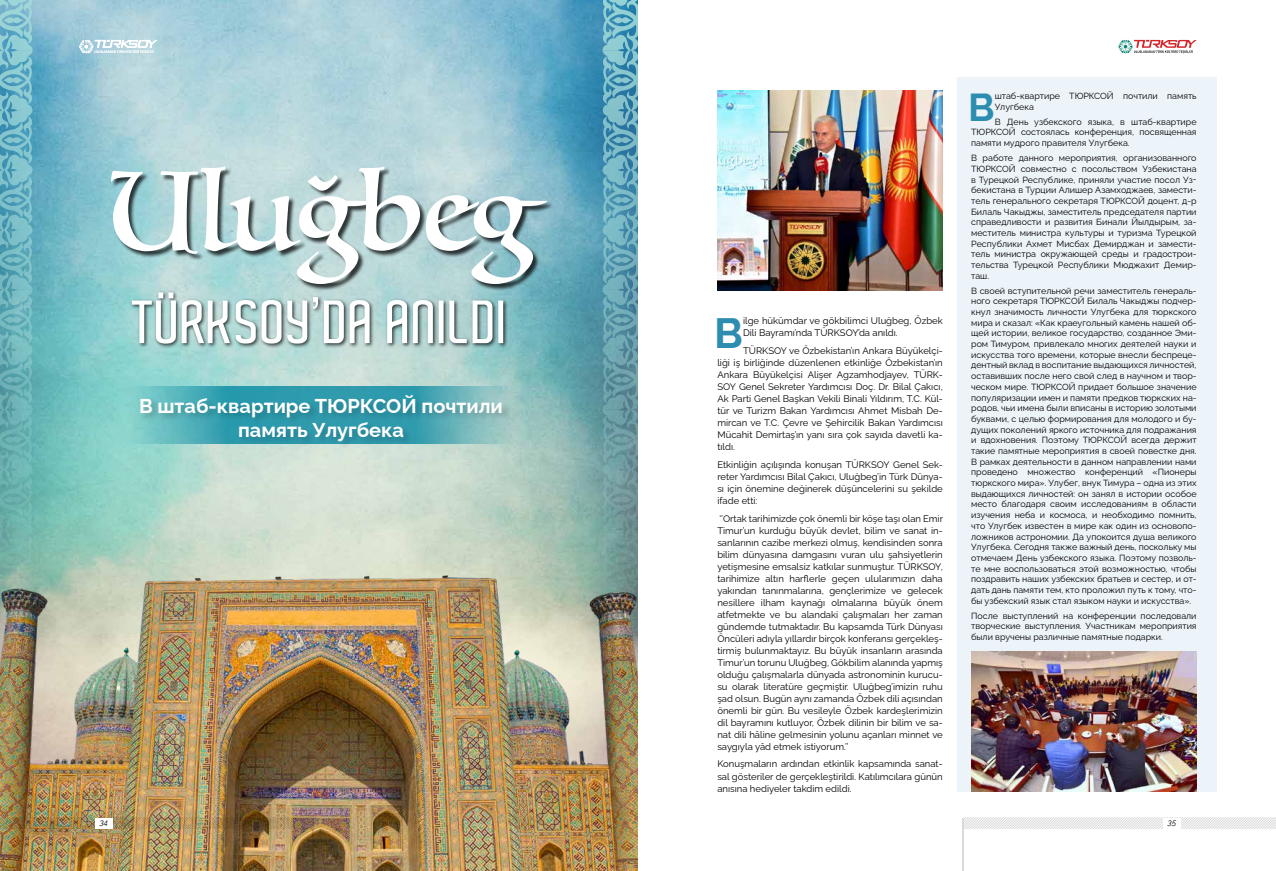
<style>
.page{position:relative;width:1276px;height:871px;background:#fff}
.page>*{position:absolute;margin:0;border:0;box-sizing:border-box;transform-origin:0 0}
.t1{font:109.3px "Luminari";color:#fff}
.t2{font:600 58.8px "Aldo";color:#fff}
.t3{font:700 42.4px "Raleway";color:#2c8db0}
.t4{font:700 39px "Raleway";color:#2c8db0}
.t5{font:700 20px/24px "Raleway";color:#fff;text-align:center}
.t6{font:9.5px/12px "Raleway";color:#000;text-align:justify}
.t7{font:8.9px/10.7px "Raleway";color:#000;text-align:justify}
.t8{font:italic 8px "Raleway";color:#000}
</style>
<div class="page">
<img style="left:33px;top:0;width:569px;height:450px">
<svg style="left:0;top:0;width:33px;height:450px;background:#70b5c0"></svg>
<svg style="left:602px;top:0;width:36px;height:450px;background:#62a1b3"></svg>
<img style="left:0;top:450px;width:638px;height:420px">
<div style="left:957px;top:77px;width:259px;height:714px;background:#ecf3f9"></div>
<svg style="left:321px;top:386px;width:201px;height:58px;background:#69b2b9"></svg>
<svg style="left:120px;top:386px;width:201px;height:58px;background:#60bbbf"></svg>
<div style="left:139px;top:393px;width:372px;height:57px;background:#000;opacity:.2"></div>
<div style="left:111px;top:167px;width:443px;height:124px;background:#000;opacity:.75"></div>
<div style="left:129px;top:290px;width:379px;height:58px;background:#000;opacity:.75"></div>
<img style="left:717px;top:91px;width:226px;height:199px">
<img style="left:971px;top:651px;width:225px;height:140px">
<hr style="left:963px;top:817px;width:1px;height:53px;background:#000">
<svg style="left:964px;top:817px;width:312px;height:11px"></svg>
<div style="left:1163px;top:817px;width:17px;height:11px;background:#fff"></div>
<svg style="left:1118px;top:40px;width:78px;height:13px"></svg>
<hr style="left:312px;top:817px;width:1px;height:53px;background:#000">
<img style="left:0;top:817px;width:312px;height:11px">
<div style="left:95px;top:817px;width:18px;height:11px;background:#fff"></div>
<svg style="left:79px;top:40px;width:78px;height:13px"></svg>
<h1 class="t1" style="left:110px;top:119px;width:424px">Uluğbeg</h1>
<h2 class="t2" style="left:133px;top:289px;width:377px">TÜRKSOY’DA ANILDI</h2>
<h3 class="t5" style="left:139px;top:391px;width:365px">В штаб-квартире ТЮРКСОЙ почтили память Улугбека</h3>
<h3 class="t3" style="left:714px;top:299px;width:30px">B</h3>
<p class="t6" style="left:743px;top:314px;width:201px">ilge hükümdar ve gökbilimci Uluğbeg, Özbek<br>Dili Bayramı’nda TÜRKSOY’da anıldı.</p>
<p class="t6" style="left:717px;top:343px;width:227px;text-indent:26px">TÜRKSOY ve Özbekistan’ın Ankara Büyükelçi&shy;liği iş birliğinde düzenlenen etkinliğe Özbekistan’ın Ankara Büyükelçisi Alişer Agzamhodjayev, TÜRK-SOY Genel Sekreter Yardımcısı Doç. Dr. Bilal Çakıcı, Ak Parti Genel Başkan Vekili Binali Yıldırım, T.C. Kül&shy;tür ve Turizm Bakan Yardımcısı Ahmet Misbah De&shy;mircan ve T.C. Çevre ve Şehircilik Bakan Yardımcısı Mücahit Demirtaş’ın yanı sıra çok sayıda davetli ka&shy;tıldı.</p>
<p class="t6" style="left:717px;top:457px;width:227px">Etkinliğin açılışında konuşan TÜRKSOY Genel Sek&shy;reter Yardımcısı Bilal Çakıcı, Uluğbeg’in Türk Dünya&shy;sı için önemine değinerek düşüncelerini su şekilde ifade etti:</p>
<p class="t6" style="left:717px;top:511px;width:227px">‘’Ortak tarihimizde çok önemli bir köşe taşı olan Emir Timur’un kurduğu büyük devlet, bilim ve sanat in&shy;sanlarının cazibe merkezi olmuş, kendisinden sonra bilim dünyasına damgasını vuran ulu şahsiyetlerin yetişmesine emsalsiz katkılar sunmuştur. TÜRKSOY, tarihimize altın harflerle geçen ulularımızın daha yakından tanınmalarına, gençlerimize ve gelecek nesillere ilham kaynağı olmalarına büyük önem atfetmekte ve bu alandaki çalışmaları her zaman gündemde tutmaktadır. Bu kapsamda Türk Dünyası Öncüleri adıyla yıllardır birçok konferansı gerçekleş&shy;tirmiş bulunmaktayız. Bu büyük insanların arasında Timur’un torunu Uluğbeg, Gökbilim alanında yapmış olduğu çalışmalarla dünyada astronominin kurucu&shy;su olarak literatüre geçmiştir. Uluğbeg’imizin ruhu şad olsun. Bugün aynı zamanda Özbek dili açısından önemli bir gün. Bu vesileyle Özbek kardeşlerimizin dil bayramını kutluyor, Özbek dilinin bir bilim ve sa&shy;nat dili hâline gelmesinin yolunu açanları minnet ve saygıyla yâd etmek istiyorum.’’</p>
<p class="t6" style="left:717px;top:756px;width:227px">Konuşmaların ardından etkinlik kapsamında sanat&shy;sal gösteriler de gerçekleştirildi. Katılımcılara günün anısına hediyeler takdim edildi.</p>
<h3 class="t4" style="left:968px;top:76px;width:28px">В</h3>
<p class="t7" style="left:994px;top:90px;width:203px">штаб-квартире ТЮРКСОЙ почтили память<br>Улугбека</p>
<p class="t7" style="left:971px;top:115px;width:227px;text-indent:24px">В День узбекского языка, в штаб-квартире ТЮРКСОЙ состоялась конференция, посвященная памяти мудрого правителя Улугбека.</p>
<p class="t7" style="left:971px;top:152px;width:227px">В работе данного мероприятия, организованного ТЮРКСОЙ совместно с посольством Узбекистана в Турецкой Республике, приняли участие посол Уз&shy;бекистана в Турции Алишер Азамходжаев, замести&shy;тель генерального секретаря ТЮРКСОЙ доцент, д-р Билаль Чакыджы, заместитель председателя партии справедливости и развития Бинали Йылдырым, за&shy;меститель министра культуры и туризма Турецкой Республики Ахмет Мисбах Демирджан и замести&shy;тель министра окружающей среды и градострои&shy;тельства Турецкой Республики Мюджахит Демир&shy;таш.</p>
<p class="t7" style="left:971px;top:284px;width:227px">В своей вступительной речи заместитель генераль&shy;ного секретаря ТЮРКСОЙ Билаль Чакыджы подчер&shy;кнул значимость личности Улугбека для тюркского мира и сказал: «Как краеугольный камень нашей об&shy;щей истории, великое государство, созданное Эми&shy;ром Тимуром, привлекало многих деятелей науки и искусства того времени, которые внесли беспреце&shy;дентный вклад в воспитание выдающихся личностей, оставивших после него свой след в научном и твор&shy;ческом мире. ТЮРКСОЙ придает большое значение популяризации имен и памяти предков тюркских на&shy;родов, чьи имена были вписаны в историю золотыми буквами, с целью формирования для молодого и бу&shy;дущих поколений яркого источника для подражания и вдохновения. Поэтому ТЮРКСОЙ всегда держит такие памятные мероприятия в своей повестке дня.<br>В рамках деятельности в данном направлении нами проведено множество конференций «Пионеры тюркского мира». Улубег, внук Тимура – одна из этих выдающихся личностей: он занял в истории особое место благодаря своим исследованиям в области изучения неба и космоса, и необходимо помнить, что Улугбек известен в мире как один из основопо&shy;ложников астрономии. Да упокоится душа великого Улугбека. Сегодня также важный день, поскольку мы отмечаем День узбекского языка. Поэтому позволь&shy;те мне воспользоваться этой возможностью, чтобы поздравить наших узбекских братьев и сестер, и от&shy;дать дань памяти тем, кто проложил путь к тому, что&shy;бы узбекский язык стал языком науки и искусства».</p>
<p class="t7" style="left:971px;top:609px;width:227px">После выступлений на конференции последовали творческие выступления. Участникам мероприятия были вручены различные памятные подарки.</p>
<p class="t8" style="left:100px;top:817px;width:10px">34</p>
<p class="t8" style="left:1168px;top:817px;width:10px">35</p>
</div>
